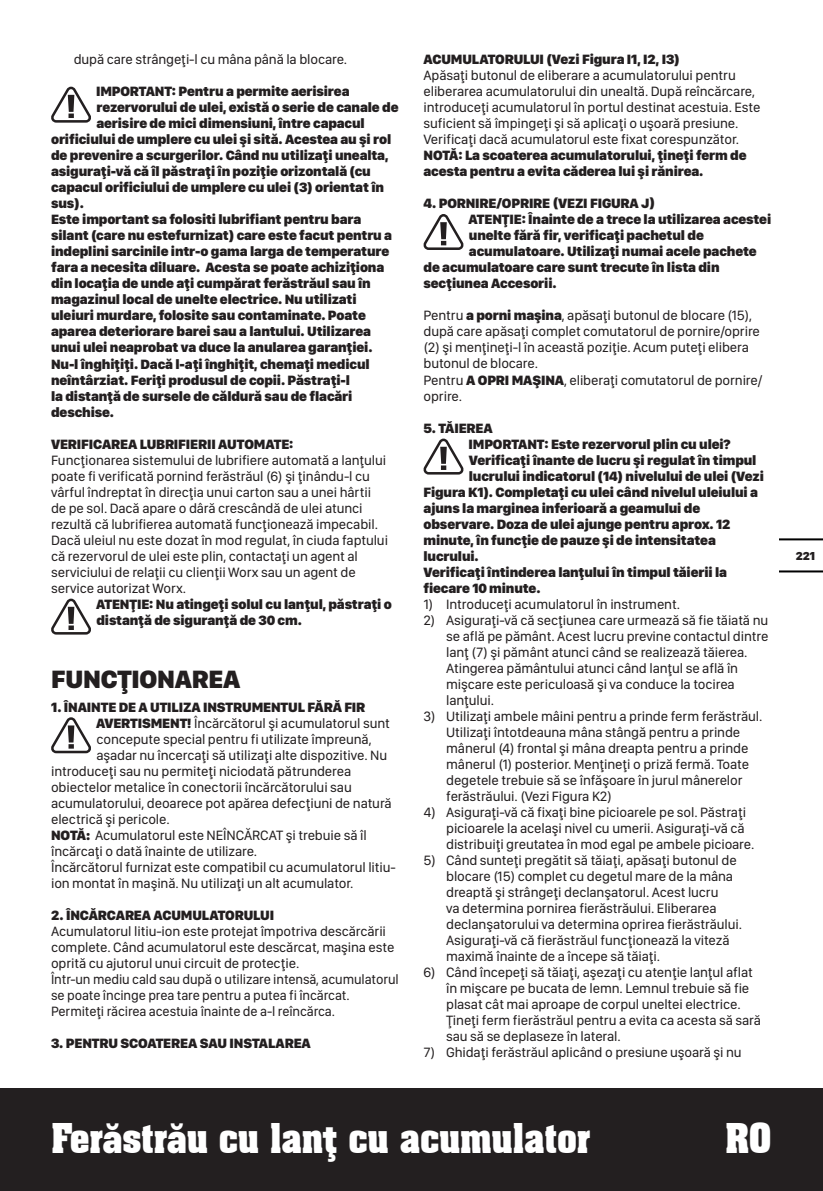
<style>
.page{position:relative;width:823px;height:1191px;background:#fff}
.page>*{position:absolute;margin:0;border:0;box-sizing:border-box;transform-origin:0 0}
.t1{font:700 40px "Aachen BT";letter-spacing:-.025em;color:#fff;scale:.9 1}
.t2{font:900 26px "SF Compact Display";letter-spacing:-.01em;color:#231f20}
.t3{font:14px/16px "SF Compact Display";letter-spacing:-.01em;color:#231f20}
.t4{font:900 14px/16px "SF Compact Display";letter-spacing:-.01em;color:#231f20}
.t5{font:900 12px "SF Compact Display";color:#231f20}
.s1{font-weight:900}
.s2{font-family:"SF Compact Display";font-weight:900}
</style>
<div class="page">
<div style="left:0;top:1089px;width:822px;height:102px;background:#231f20"></div>
<hr style="left:779px;top:570px;width:43px;height:2px;background:#000">
<hr style="left:779px;top:538px;width:43px;height:2px;background:#000">
<svg style="left:51px;top:87px;width:40px;height:36px"></svg>
<svg style="left:51px;top:598px;width:40px;height:36px"></svg>
<svg style="left:51px;top:717px;width:40px;height:36px"></svg>
<svg style="left:423px;top:214px;width:40px;height:36px"></svg>
<svg style="left:423px;top:438px;width:40px;height:36px"></svg>
<p class="t3" style="left:74px;top:53px;width:275px">după care strângeţi-l cu mâna până la blocare.</p>
<p class="t4" style="left:96px;top:85px;width:255px">IMPORTANT: Pentru a permite aerisirea</p>
<p class="t4" style="left:96px;top:101px;width:303px">rezervorului de ulei, există o serie de canale de</p>
<p class="t4" style="left:96px;top:117px;width:270px">aerisire de mici dimensiuni, între capacul</p>
<p class="t4" style="left:51px;top:133px;width:341px">orificiului de umplere cu ulei şi sită. Acestea au şi rol</p>
<p class="t4" style="left:51px;top:149px;width:338px">de prevenire a scurgerilor. Când nu utilizaţi unealta,</p>
<p class="t4" style="left:51px;top:165px;width:321px">asiguraţi-vă că îl păstraţi în poziţie orizontală (cu</p>
<p class="t4" style="left:51px;top:181px;width:334px">capacul orificiului de umplere cu ulei (3) orientat în</p>
<p class="t4" style="left:51px;top:197px;width:34px">sus).</p>
<p class="t4" style="left:51px;top:213px;width:311px">Este important sa folositi lubrifiant pentru bara</p>
<p class="t4" style="left:51px;top:229px;width:342px">silant (care nu estefurnizat) care este facut pentru a</p>
<p class="t4" style="left:51px;top:245px;width:339px">indeplini sarcinile intr-o gama larga de temperature</p>
<p class="t4" style="left:51px;top:261px;width:334px">fara a necesita diluare. Acesta se poate achiziţiona</p>
<p class="t4" style="left:51px;top:277px;width:321px">din locaţia de unde aţi cumpărat ferăstrăul sau în</p>
<p class="t4" style="left:51px;top:293px;width:307px">magazinul local de unelte electrice. Nu utilizati</p>
<p class="t4" style="left:51px;top:309px;width:316px">uleiuri murdare, folosite sau contaminate. Poate</p>
<p class="t4" style="left:51px;top:325px;width:321px">aparea deteriorare barei sau a lantului. Utilizarea</p>
<p class="t4" style="left:51px;top:341px;width:323px">unui ulei neaprobat va duce la anularea garanţiei.</p>
<p class="t4" style="left:51px;top:357px;width:320px">Nu-l înghiţiţi. Dacă l-aţi înghiţit, chemaţi medicul</p>
<p class="t4" style="left:51px;top:373px;width:300px">neîntârziat. Feriţi produsul de copii. Păstraţi-l</p>
<p class="t4" style="left:51px;top:389px;width:302px">la distanţă de sursele de căldură sau de flacări</p>
<p class="t4" style="left:51px;top:405px;width:64px">deschise.</p>
<p class="t4" style="left:51px;top:437px;width:244px">VERIFICAREA LUBRIFIERII AUTOMATE:</p>
<p class="t3" style="left:51px;top:453px;width:338px">Funcţionarea sistemului de lubrifiere automată a lanţului poate fi verificată pornind ferăstrăul (6) şi ţinându-l cu vârful îndreptat în direcţia unui carton sau a unei hârtii de pe sol. Dacă apare o dâră crescândă de ulei atunci rezultă că lubrifierea automată funcţionează impecabil.<br>Dacă uleiul nu este dozat în mod regulat, în ciuda faptului că rezervorul de ulei este plin, contactaţi un agent al serviciului de relaţii cu clienţii Worx sau un agent de service autorizat Worx.</p>
<p class="t4" style="left:96px;top:597px;width:297px">ATENŢIE: Nu atingeţi solul cu lanţul, păstraţi o distanţă de siguranţă de 30 cm.</p>
<h2 class="t2" style="left:51px;top:670px;width:190px">FUNCŢIONAREA</h2>
<p class="t4" style="left:51px;top:700px;width:315px">1. ÎNAINTE DE A UTILIZA INSTRUMENTUL FĂRĂ FIR</p>
<p class="t3" style="left:96px;top:716px;width:295px"><span class="s1">AVERTISMENT!</span> Încărcătorul şi acumulatorul sunt</p>
<p class="t3" style="left:96px;top:732px;width:276px">concepute special pentru fi utilizate împreună,</p>
<p class="t3" style="left:96px;top:748px;width:292px">aşadar nu încercaţi să utilizaţi alte dispozitive. Nu</p>
<p class="t3" style="left:51px;top:764px;width:301px">introduceţi sau nu permiteţi niciodată pătrunderea</p>
<p class="t3" style="left:51px;top:780px;width:302px">obiectelor metalice în conectorii încărcătorului sau</p>
<p class="t3" style="left:51px;top:796px;width:342px">acumulatorului, deoarece pot apărea defecţiuni de natură</p>
<p class="t3" style="left:51px;top:812px;width:120px">electrică şi pericole.</p>
<p class="t3" style="left:51px;top:828px;width:317px"><span class="s1">NOTĂ:</span> Acumulatorul este NEÎNCĂRCAT şi trebuie să îl</p>
<p class="t3" style="left:51px;top:844px;width:207px">încărcaţi o dată înainte de utilizare.</p>
<p class="t3" style="left:51px;top:860px;width:346px">Încărcătorul furnizat este compatibil cu acumulatorul litiu-</p>
<p class="t3" style="left:51px;top:876px;width:304px">ion montat în maşină. Nu utilizaţi un alt acumulator.</p>
<p class="t4" style="left:51px;top:908px;width:224px">2. ÎNCĂRCAREA ACUMULATORULUI</p>
<p class="t3" style="left:51px;top:924px;width:349px">Acumulatorul litiu-ion este protejat împotriva descărcării complete. Când acumulatorul este descărcat, maşina este oprită cu ajutorul unui circuit de protecţie.<br>Într-un mediu cald sau după o utilizare intensă, acumulatorul se poate încinge prea tare pentru a putea fi încărcat.<br>Permiteţi răcirea acestuia înainte de a-l reîncărca.</p>
<p class="t4" style="left:51px;top:1036px;width:261px">3. PENTRU SCOATEREA SAU INSTALAREA</p>
<p class="t4" style="left:423px;top:53px;width:258px">ACUMULATORULUI (Vezi Figura I1, I2, I3)</p>
<p class="t3" style="left:423px;top:69px;width:338px">Apăsaţi butonul de eliberare a acumulatorului pentru eliberarea acumulatorului din unealtă. După reîncărcare, introduceţi acumulatorul în portul destinat acestuia. Este suficient să împingeţi şi să aplicaţi o uşoară presiune.<br>Verificaţi dacă acumulatorul este fixat corespunzător.</p>
<p class="t4" style="left:423px;top:149px;width:324px">NOTĂ: La scoaterea acumulatorului, ţineţi ferm de acesta pentru a evita căderea lui şi rănirea.</p>
<p class="t4" style="left:423px;top:197px;width:233px">4. PORNIRE/OPRIRE (VEZI FIGURA J)</p>
<p class="t4" style="left:468px;top:213px;width:304px">ATENŢIE: Înainte de a trece la utilizarea acestei</p>
<p class="t4" style="left:468px;top:229px;width:236px">unelte fără fir, verificaţi pachetul de</p>
<p class="t4" style="left:468px;top:245px;width:289px">acumulatoare. Utilizaţi numai acele pachete</p>
<p class="t4" style="left:423px;top:261px;width:297px">de acumulatoare care sunt trecute în lista din</p>
<p class="t4" style="left:423px;top:277px;width:134px">secţiunea Accesorii.</p>
<p class="t3" style="left:423px;top:309px;width:340px">Pentru <span class="s1">a porni maşina</span>, apăsaţi butonul de blocare (15), după care apăsaţi complet comutatorul de pornire/oprire (2) şi menţineţi-l în această poziţie. Acum puteţi elibera butonul de blocare.<br>Pentru <span class="s1">A OPRI MAŞINA</span>, eliberaţi comutatorul de pornire/ oprire.</p>
<p class="t4" style="left:423px;top:421px;width:71px">5. TĂIEREA</p>
<p class="t4" style="left:468px;top:437px;width:263px">IMPORTANT: Este rezervorul plin cu ulei?</p>
<p class="t4" style="left:468px;top:453px;width:289px">Verificaţi înante de lucru şi regulat în timpul</p>
<p class="t4" style="left:468px;top:469px;width:296px">lucrului indicatorul (14) nivelului de ulei (Vezi</p>
<p class="t4" style="left:423px;top:485px;width:336px">Figura K1). Completaţi cu ulei când nivelul uleiului a</p>
<p class="t4" style="left:423px;top:501px;width:278px">ajuns la marginea inferioară a geamului de</p>
<p class="t4" style="left:423px;top:517px;width:308px">observare. Doza de ulei ajunge pentru aprox. 12</p>
<p class="t4" style="left:423px;top:533px;width:294px">minute, în funcţie de pauze şi de intensitatea</p>
<p class="t4" style="left:423px;top:549px;width:57px">lucrului.</p>
<p class="t4" style="left:423px;top:565px;width:305px">Verificaţi întinderea lanţului în timpul tăierii la</p>
<p class="t4" style="left:423px;top:581px;width:118px">fiecare 10 minute.</p>
<p class="t3" style="left:423px;top:597px;width:258px">1) Introduceţi acumulatorul în instrument.</p>
<p class="t3" style="left:446px;top:613px;width:323px;text-indent:-23px">2) Asiguraţi-vă că secţiunea care urmează să fie tăiată nu se află pe pământ. Acest lucru previne contactul dintre lanţ (7) şi pământ atunci când se realizează tăierea.<br>Atingerea pământului atunci când lanţul se află în mişcare este periculoasă şi va conduce la tocirea lanţului.</p>
<p class="t3" style="left:446px;top:709px;width:317px;text-indent:-23px">3) Utilizaţi ambele mâini pentru a prinde ferm ferăstrăul.<br>Utilizaţi întotdeauna mâna stângă pentru a prinde mânerul (4) frontal şi mâna dreapta pentru a prinde mânerul (1) posterior. Menţineţi o priză fermă. Toate degetele trebuie să se înfăşoare în jurul mânerelor ferăstrăului. (Vezi Figura K2)</p>
<p class="t3" style="left:446px;top:805px;width:309px;text-indent:-23px">4) Asiguraţi-vă că fixaţi bine picioarele pe sol. Păstraţi picioarele la acelaşi nivel cu umerii. Asiguraţi-vă că distribuiţi greutatea în mod egal pe ambele picioare.</p>
<p class="t3" style="left:446px;top:853px;width:297px;text-indent:-23px">5) Când sunteţi pregătit să tăiaţi, apăsaţi butonul de blocare (15) complet cu degetul mare de la mâna dreaptă şi strângeţi declanşatorul. Acest lucru<br>va determina pornirea fierăstrăului. Eliberarea declanşatorului va determina oprirea fierăstrăului.<br>Asiguraţi-vă că fierăstrăul funcţionează la viteză maximă înainte de a începe să tăiaţi.</p>
<p class="t3" style="left:446px;top:965px;width:316px;text-indent:-23px">6) Când începeţi să tăiaţi, aşezaţi cu atenţie lanţul aflat în mişcare pe bucata de lemn. Lemnul trebuie să fie plasat cât mai aproape de corpul uneltei electrice.<br>Ţineţi ferm fierăstrăul pentru a evita ca acesta să sară sau să se deplaseze în lateral.</p>
<p class="t3" style="left:423px;top:1045px;width:319px">7) Ghidaţi ferăstrăul aplicând o presiune uşoară şi nu</p>
<h1 class="t1" style="left:51px;top:1112px;width:601px">Fer<span class="s2">ă</span>str<span class="s2">ă</span>u cu lan<span class="s2">ţ</span> cu acumulator</h1>
<h1 class="t1" style="left:724px;top:1112px;width:53px">RO</h1>
<p class="t5" style="left:795px;top:552px;width:21px">221</p>
</div>
